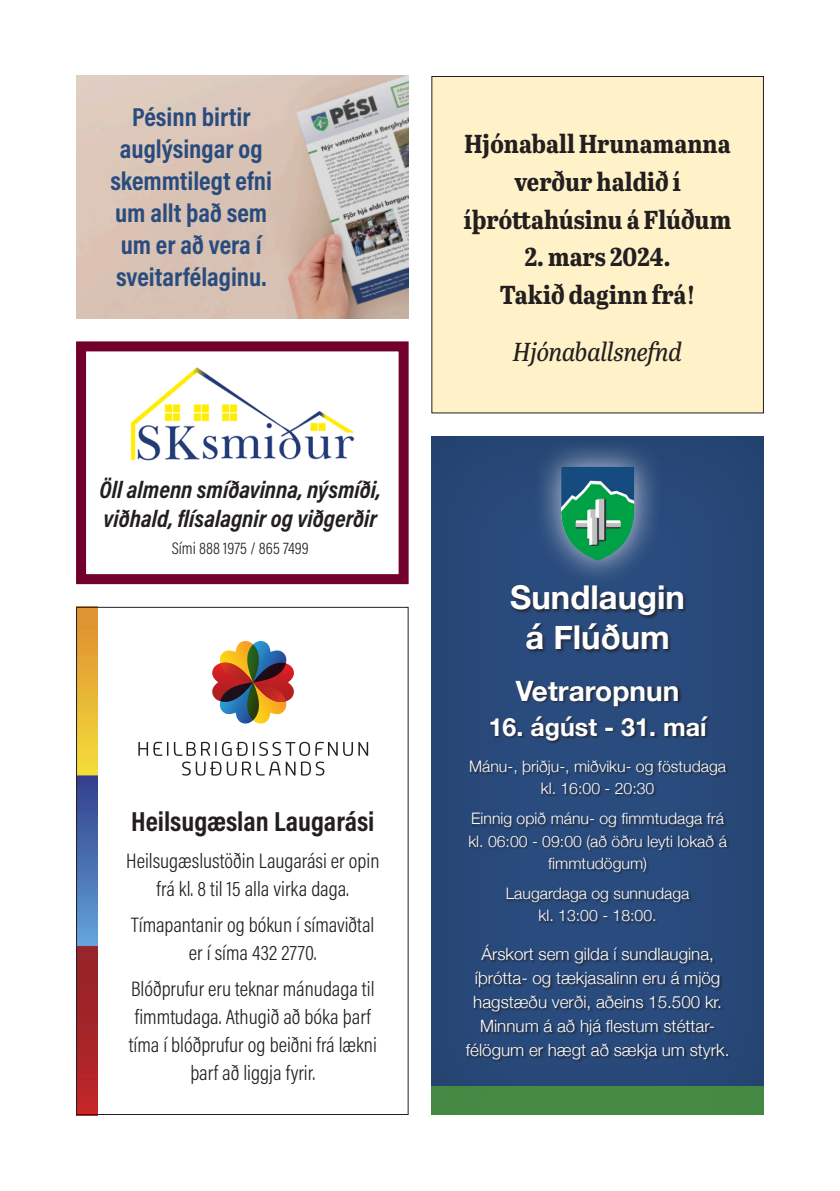
<style>
.page{position:relative;width:840px;height:1191px;background:#fff}
.page>*{position:absolute;margin:0;border:0;box-sizing:border-box;transform-origin:0 0}
.t1{font:700 32.8px/39.2px "Helvetica Neue";color:#fff;text-align:center}
.t2{font:700 28px "Helvetica Neue";color:#fff}
.t3{font:700 27.8px "Acumin Pro Cond";color:#231f20}
.t4{font:700 26.2px/32px "Acumin Pro Cond";color:#294b7d;text-align:center}
.t5{font:700 26px/37.8px "Abril Titling Semi Cnd";color:#231f20;text-align:center}
.t6{font:italic 26px "Abril Titling Semi Cnd";letter-spacing:-.005em;color:#231f20}
.t7{font:700 25px "Helvetica Neue";color:#fff}
.t8{font:italic 700 24.2px/29px "Acumin Pro Cond";color:#231f20}
.t9{font:300 21px/27.8px "Acumin Pro Cond";color:#231f20;text-align:center}
.t10{font:300 17px/23.8px "Helvetica Neue";color:#fff;text-align:center}
.t11{font:300 17px "Acumin Pro Cond";color:#231f20}
.t12{font:300 15.8px/22.2px "Helvetica Neue";color:#fff;text-align:center}
</style>
<div class="page">
<div style="left:430px;top:434px;width:336px;height:682px;background:#274777"></div>
<div style="left:430px;top:1084px;width:336px;height:32px;background:#468a44"></div>
<div style="left:510px;top:585px;width:177px;height:68px;background:#231f20;opacity:.8"></div>
<div style="left:465px;top:944px;width:266px;height:118px;background:#231f20;opacity:.8"></div>
<div style="left:469px;top:680px;width:260px;height:244px;background:#231f20;opacity:.8"></div>
<div style="left:531px;top:437px;width:133px;height:151px;background:#fff;opacity:.77"></div>
<img style="left:560px;top:467px;width:74px;height:94px">
<img style="left:78px;top:609px;width:19px;height:504px">
<svg style="left:138px;top:742px;width:230px;height:33px"></svg>
<img style="left:212px;top:641px;width:82px;height:83px">
<div style="left:76px;top:341px;width:332px;height:243px;border:10px solid #72002c"></div>
<img style="left:130px;top:367px;width:224px;height:94px">
<div style="left:431px;top:76px;width:332px;height:337px;background:#fff2c8"></div>
<img style="left:76px;top:76px;width:332px;height:243px">
<p class="t4" style="left:110px;top:100px;width:163px">Pésinn birtir auglýsingar og skemmtilegt efni um allt það sem um er að vera í sveitarfélaginu.</p>
<p class="t8" style="left:100px;top:475px;width:283px">Öll almenn smíðavinna, nýsmíði, viðhald, flísalagnir og viðgerðir</p>
<p class="t11" style="left:172px;top:538px;width:138px">Sími 888 1975 / 865 7499</p>
<p class="t3" style="left:131px;top:803px;width:245px">Heilsugæslan Laugarási</p>
<p class="t9" style="left:126px;top:846px;width:254px">Heilsugæslustöðin Laugarási er opin frá kl. 8 til 15 alla virka daga.</p>
<p class="t9" style="left:131px;top:910px;width:244px">Tímapantanir og bókun í símaviðtal er í síma 432 2770.</p>
<p class="t9" style="left:129px;top:975px;width:249px">Blóðprufur eru teknar mánudaga til fimmtudaga. Athugið að bóka þarf tíma í blóðprufur og beiðni frá lækni þarf að liggja fyrir.</p>
<p class="t5" style="left:463px;top:124px;width:268px">Hjónaball Hrunamanna verður haldið í íþróttahúsinu á Flúðum</p>
<p class="t5" style="left:499px;top:237px;width:197px">2. mars 2024.<br>Takið daginn frá!</p>
<p class="t6" style="left:513px;top:332px;width:170px">Hjónaballsnefnd</p>
<p class="t1" style="left:510px;top:579px;width:176px">Sundlaugin á Flúðum</p>
<p class="t2" style="left:515px;top:669px;width:165px">Vetraropnun</p>
<p class="t7" style="left:488px;top:708px;width:219px">16. ágúst - 31. maí</p>
<p class="t12" style="left:469px;top:754px;width:258px">Mánu-, þriðju-, miðviku- og föstudaga kl. 16:00 - 20:30</p>
<p class="t12" style="left:468px;top:806px;width:260px">Einnig opið mánu- og fimmtudaga frá kl. 06:00 - 09:00 (að öðru leyti lokað á fimmtudögum)</p>
<p class="t12" style="left:505px;top:881px;width:185px">Laugardaga og sunnudaga kl. 13:00 - 18:00.</p>
<p class="t10" style="left:465px;top:941px;width:265px">Árskort sem gilda í sundlaugina, íþrótta- og tækjasalinn eru á mjög hagstæðu verði, aðeins 15.500 kr.<br>Minnum á að hjá flestum stéttar&shy;félögum er hægt að sækja um styrk.</p>
</div>
